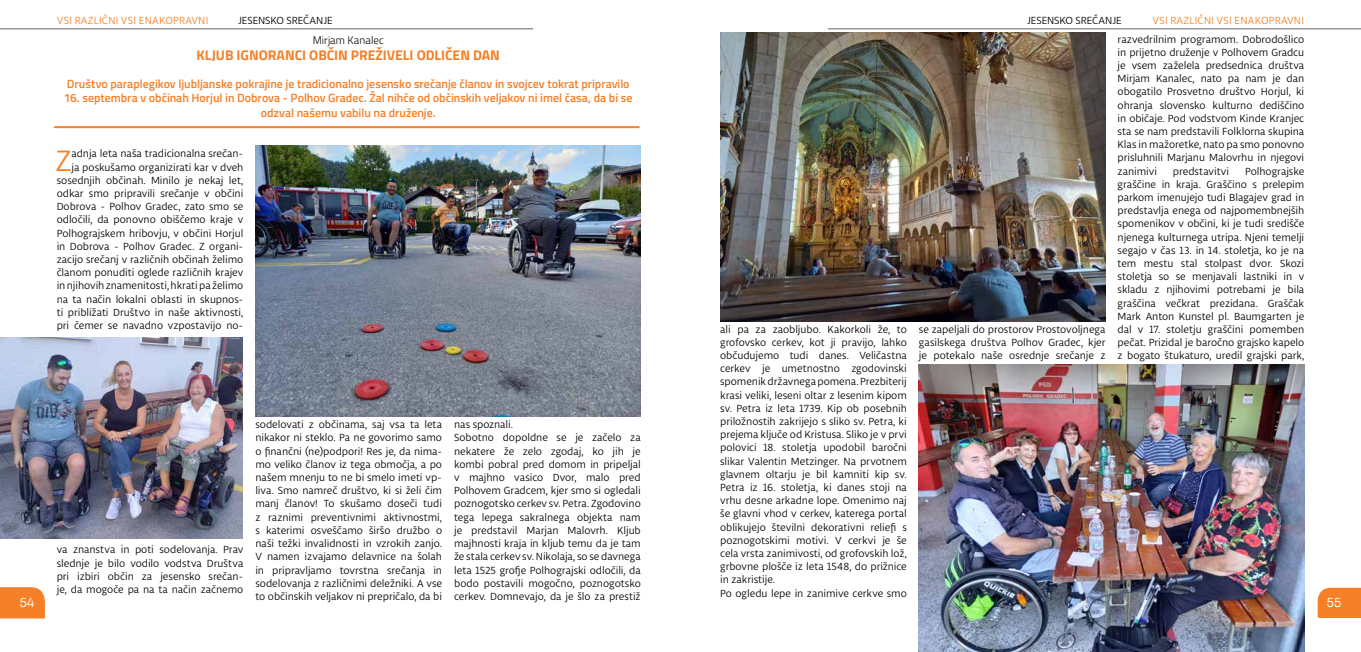
<style>
.page{position:relative;width:1361px;height:652px;background:#fff}
.page>*{position:absolute;margin:0;border:0;box-sizing:border-box;transform-origin:0 0}
.t1{font:31.3px "Libertad";color:#f58027}
.t2{font:700 14px "Titillium";letter-spacing:-.005em;color:#f58027}
.t3{font:300 13px "Antartida";color:#fff}
.t4{font:600 12px/14.4px "Titillium";letter-spacing:-.005em;color:#f58027;text-align:center}
.t5{font:11px/13.2px "Libertad";letter-spacing:-.005em;color:#000;text-align:justify}
.t6{font:11px "Libertad";letter-spacing:.025em;color:#f58027}
.t7{font:300 11px "Titillium";letter-spacing:.01em;color:#000}
</style>
<div class="page">
<svg style="left:0;top:587px;width:45px;height:32px"></svg>
<svg style="left:1317px;top:588px;width:44px;height:30px"></svg>
<hr style="left:828px;top:28px;width:533px;height:1px;background:#666">
<hr style="left:0;top:28px;width:533px;height:1px;background:#666">
<img style="left:0;top:337px;width:243px;height:201px">
<hr style="left:55px;top:126px;width:584px;height:2px;background:#f58027">
<img style="left:255px;top:146px;width:386px;height:270px">
<img style="left:720px;top:32px;width:385px;height:289px">
<img style="left:919px;top:365px;width:385px;height:287px">
<p class="t6" style="left:57px;top:14px;width:153px">VSI RAZLIČNI VSI ENAKOPRAVNI</p>
<p class="t5" style="left:238px;top:14px;width:96px">JESENSKO SREČANJE</p>
<p class="t5" style="left:1027px;top:14px;width:96px">JESENSKO SREČANJE</p>
<p class="t6" style="left:1152px;top:14px;width:153px">VSI RAZLIČNI VSI ENAKOPRAVNI</p>
<p class="t5" style="left:1117px;top:32px;width:188px">razvedrilnim programom. Dobrodošlico in prijetno druženje v Polhovem Gradcu je vsem zaželela predsednica društva Mirjam Kanalec, nato pa nam je dan obogatilo Prosvetno društvo Horjul, ki ohranja slovensko kulturno dediščino in običaje. Pod vodstvom Kinde Kranjec sta se nam predstavili Folklorna skupina Klas in mažoretke, nato pa smo ponovno prisluhnili Marjanu Malovrhu in njegovi zanimivi</p>
<p class="t7" style="left:313px;top:32px;width:73px">Mirjam Kanalec</p>
<p class="t2" style="left:196px;top:45px;width:305px">KLJUB IGNORANCI OBČIN PREŽIVELI ODLIČEN DAN</p>
<p class="t4" style="left:67px;top:76px;width:564px">Društvo paraplegikov ljubljanske pokrajine je tradicionalno jesensko srečanje članov in svojcev tokrat pripravilo</p>
<p class="t4" style="left:64px;top:90px;width:570px">16. septembra v občinah Horjul in Dobrova - Polhov Gradec. Žal nihče od občinskih veljakov ni imel časa, da bi se odzval našemu vabilu na druženje.</p>
<h1 class="t1" style="left:55px;top:141px;width:18px">Z</h1>
<p class="t5" style="left:57px;top:147px;width:188px;text-align:right">adnja leta naša tradicionalna srečan-<br>ja poskušamo organizirati kar v dveh sosednjih občinah. Minilo je nekaj let, odkar smo pripravili srečanje v občini Dobrova - Polhov Gradec, zato smo se odločili, da ponovno obiščemo kraje v Polhograjskem hribovju, v občini Horjul in Dobrova - Polhov Gradec. Z organi&shy;zacijo srečanj v različnih občinah želimo članom ponuditi oglede različnih krajev in njihovih znamenitosti, hkrati pa želimo na ta način lokalni oblasti in skupnos&shy;ti približati Društvo in naše aktivnosti, pri čemer se navadno vzpostavijo no-</p>
<p class="t5" style="left:1117px;top:164px;width:188px;text-indent:127px">Polhograjske graščine in kraja. Graščino s prelepim parkom imenujejo tudi Blagajev grad in predstavlja enega od najpomembnejših spomenikov v občini, ki je tudi središče njenega kulturnega utripa. Njeni temelji segajo v čas 13. in 14. stoletja, ko je na tem mestu stal stolpast dvor. Skozi stoletja so se menjavali lastniki in v skladu z njihovimi potrebami je bila graščina večkrat prezidana. Graščak Mark Anton Kunstel pl. Baumgarten je dal v 17. stoletju graščini pomemben pečat. Prizidal je baročno grajsko kapelo z bogato štukaturo, uredil grajski park,</p>
<p class="t5" style="left:1173px;top:164px;width:58px">predstavitvi</p>
<p class="t5" style="left:720px;top:322px;width:188px;text-align:left">ali pa za zaobljubo. Kakorkoli že, to grofovsko cerkev, kot ji pravijo, lahko občudujemo tudi danes. Veličastna cerkev je umetnostno zgodovinski spomenik državnega pomena. Prezbiterij krasi veliki, leseni oltar z lesenim kipom sv. Petra iz leta 1739. Kip ob posebnih priložnostih zakrijejo s sliko sv. Petra, ki prejema ključe od Kristusa. Sliko je v prvi polovici 18. stoletja upodobil baročni slikar Valentin Metzinger. Na prvotnem glavnem oltarju je bil kamniti kip sv.<br>Petra iz 16. stoletja, ki danes stoji na vrhu desne arkadne lope. Omenimo naj še glavni vhod v cerkev, katerega portal oblikujejo številni dekorativni reliefi s poznogotskimi motivi. V cerkvi je še cela vrsta zanimivosti, od grofovskih lož, grbovne plošče iz leta 1548, do prižnice in zakristije.<br>Po ogledu lepe in zanimive cerkve smo</p>
<p class="t5" style="left:919px;top:322px;width:188px">se zapeljali do prostorov Prostovoljnega gasilskega društva Polhov Gradec, kjer je potekalo naše osrednje srečanje z</p>
<p class="t5" style="left:255px;top:418px;width:188px">sodelovati z občinama, saj vsa ta leta nikakor ni steklo. Pa ne govorimo samo o finančni (ne)podpori! Res je, da nima&shy;mo veliko članov iz tega območja, a po našem mnenju to ne bi smelo imeti vp&shy;liva. Smo namreč društvo, ki si želi čim manj članov! To skušamo doseči tudi z raznimi preventivnimi aktivnostmi, s katerimi osveščamo širšo družbo o naši težki invalidnosti in vzrokih zanjo.<br>V namen izvajamo delavnice na šolah in pripravljamo tovrstna srečanja in sodelovanja z različnimi deležniki. A vse to občinskih veljakov ni prepričalo, da bi</p>
<p class="t5" style="left:454px;top:418px;width:188px;text-align:left">nas spoznali.<br>Sobotno dopoldne se je začelo za nekatere že zelo zgodaj, ko jih je kombi pobral pred domom in pripeljal v majhno vasico Dvor, malo pred Polhovem Gradcem, kjer smo si ogledali poznogotsko cerkev sv. Petra. Zgodovino tega lepega sakralnega objekta nam je predstavil Marjan Malovrh. Kljub majhnosti kraja in kljub temu da je tam že stala cerkev sv. Nikolaja, so se davnega leta 1525 grofje Polhograjski odločili, da bodo postavili mogočno, poznogotsko cerkev. Domnevajo, da je šlo za prestiž</p>
<p class="t5" style="left:57px;top:543px;width:188px">va znanstva in poti sodelovanja. Prav slednje je bilo vodilo vodstva Društva pri izbiri občin za jesensko srečan&shy;je, da mogoče pa na ta način začnemo</p>
<p class="t3" style="left:20px;top:595px;width:16px">54</p>
<p class="t3" style="left:1327px;top:595px;width:16px">55</p>
</div>
